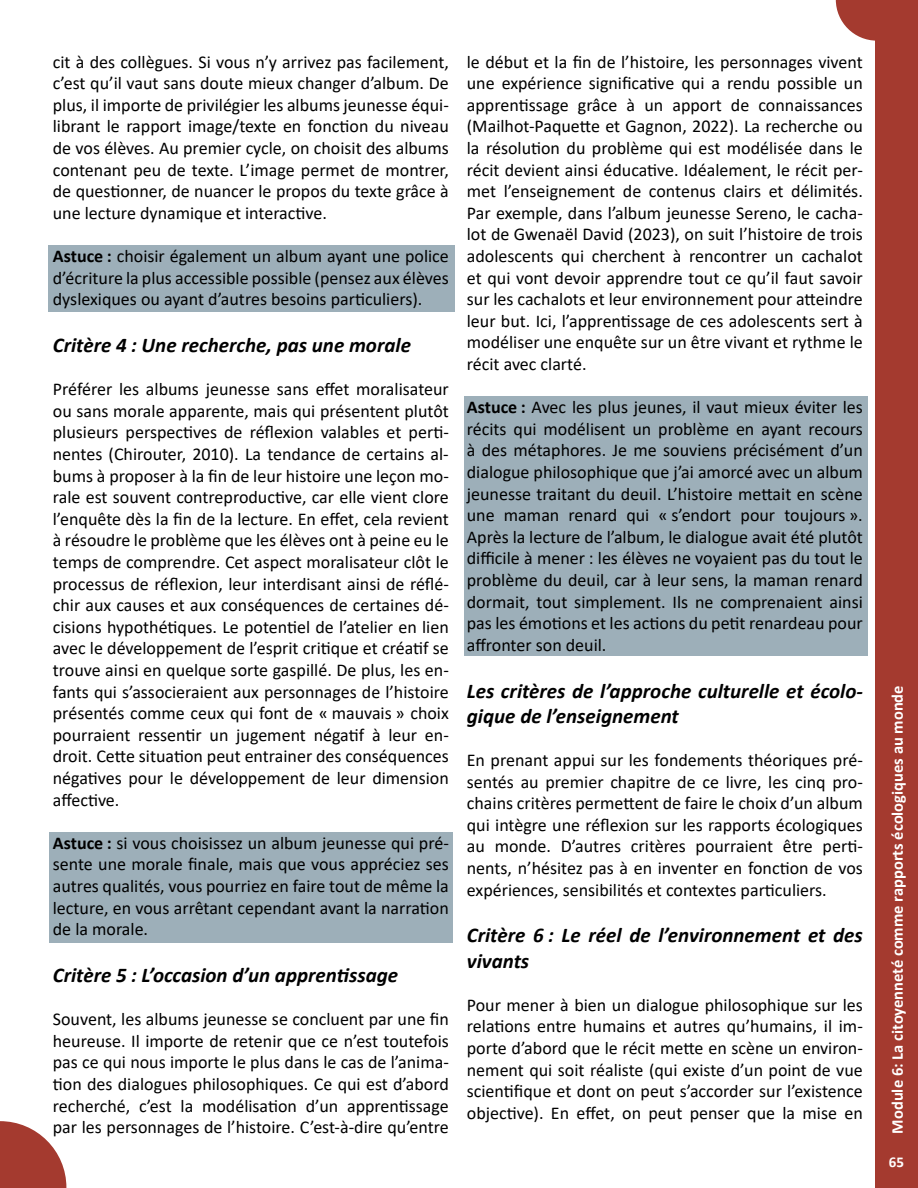
<style>
.page{position:relative;width:918px;height:1188px;background:#fff}
.page>*{position:absolute;margin:0;border:0;box-sizing:border-box;transform-origin:0 0}
.t1{font:italic 700 21px/25.2px "Calibri";color:#000}
.t2{font:18px/21.6px "Calibri";color:#000;text-align:justify}
.t3{font:700 16.5px "Calibri";color:#fff}
.t4{font:700 15px "Calibri";color:#fff}
.s1{font-weight:700}
</style>
<div class="page">
<svg style="left:0;top:1121px;width:66px;height:67px"></svg>
<div style="left:876px;top:0;width:42px;height:1188px;background:#a43a2f"></div>
<svg style="left:836px;top:0;width:40px;height:41px"></svg>
<div style="left:464px;top:396px;width:403px;height:260px;background:#9dafb9"></div>
<div style="left:50px;top:832px;width:403px;height:110px;background:#9dafb9"></div>
<div style="left:49px;top:245px;width:406px;height:67px;background:#9dafb9"></div>
<p class="t2" style="left:53px;top:50px;width:398px">cit à des collègues. Si vous n’y arrivez pas facilement, c’est qu’il vaut sans doute mieux changer d’album. De plus, il importe de privilégier les albums jeunesse équi&shy;librant le rapport image/texte en fonction du niveau de vos élèves. Au premier cycle, on choisit des albums contenant peu de texte. L’image permet de montrer, de questionner, de nuancer le propos du texte grâce à une lecture dynamique et interactive.</p>
<p class="t2" style="left:53px;top:245px;width:398px"><span class="s1">Astuce :</span> choisir également un album ayant une police d’écriture la plus accessible possible (pensez aux élèves dyslexiques ou ayant d’autres besoins particuliers).</p>
<p class="t1" style="left:53px;top:332px;width:360px">Critère 4 : Une recherche, pas une morale</p>
<p class="t2" style="left:53px;top:378px;width:398px">Préférer les albums jeunesse sans effet moralisateur ou sans morale apparente, mais qui présentent plutôt plusieurs perspectives de réflexion valables et perti&shy;nentes (Chirouter, 2010). La tendance de certains al&shy;bums à proposer à la fin de leur histoire une leçon mo&shy;rale est souvent contreproductive, car elle vient clore l’enquête dès la fin de la lecture. En effet, cela revient à résoudre le problème que les élèves ont à peine eu le temps de comprendre. Cet aspect moralisateur clôt le processus de réflexion, leur interdisant ainsi de réflé&shy;chir aux causes et aux conséquences de certaines dé&shy;cisions hypothétiques. Le potentiel de l’atelier en lien avec le développement de l’esprit critique et créatif se trouve ainsi en quelque sorte gaspillé. De plus, les en&shy;fants qui s’associeraient aux personnages de l’histoire présentés comme ceux qui font de « mauvais » choix pourraient ressentir un jugement négatif à leur en&shy;droit. Cette situation peut entrainer des conséquences négatives pour le développement de leur dimension affective.</p>
<p class="t2" style="left:53px;top:831px;width:398px"><span class="s1">Astuce :</span> si vous choisissez un album jeunesse qui pré&shy;sente une morale finale, mais que vous appréciez ses autres qualités, vous pourriez en faire tout de même la lecture, en vous arrêtant cependant avant la narration de la morale.</p>
<p class="t1" style="left:53px;top:962px;width:347px">Critère 5 : L’occasion d’un apprentissage</p>
<p class="t2" style="left:53px;top:1008px;width:398px">Souvent, les albums jeunesse se concluent par une fin heureuse. Il importe de retenir que ce n’est toutefois pas ce qui nous importe le plus dans le cas de l’anima&shy;tion des dialogues philosophiques. Ce qui est d’abord recherché, c’est la modélisation d’un apprentissage par les personnages de l’histoire. C’est-à-dire qu’entre</p>
<p class="t2" style="left:467px;top:50px;width:398px">le début et la fin de l’histoire, les personnages vivent une expérience significative qui a rendu possible un apprentissage grâce à un apport de connaissances (Mailhot-Paquette et Gagnon, 2022). La recherche ou la résolution du problème qui est modélisée dans le récit devient ainsi éducative. Idéalement, le récit per&shy;met l’enseignement de contenus clairs et délimités.<br>Par exemple, dans l’album jeunesse Sereno, le cacha&shy;lot de Gwenaël David (2023), on suit l’histoire de trois adolescents qui cherchent à rencontrer un cachalot et qui vont devoir apprendre tout ce qu’il faut savoir sur les cachalots et leur environnement pour atteindre leur but. Ici, l’apprentissage de ces adolescents sert à modéliser une enquête sur un être vivant et rythme le récit avec clarté.</p>
<p class="t2" style="left:467px;top:396px;width:398px"><span class="s1">Astuce :</span> Avec les plus jeunes, il vaut mieux éviter les récits qui modélisent un problème en ayant recours à des métaphores. Je me souviens précisément d’un dialogue philosophique que j’ai amorcé avec un album jeunesse traitant du deuil. L’histoire mettait en scène une maman renard qui « s’endort pour toujours ».<br>Après la lecture de l’album, le dialogue avait été plutôt difficile à mener : les élèves ne voyaient pas du tout le problème du deuil, car à leur sens, la maman renard dormait, tout simplement. Ils ne comprenaient ainsi pas les émotions et les actions du petit renardeau pour affronter son deuil.</p>
<p class="t1" style="left:467px;top:677px;width:397px">Les critères de l’approche culturelle et écolo&shy;gique de l’enseignement</p>
<p class="t2" style="left:467px;top:749px;width:398px">En prenant appui sur les fondements théoriques pré&shy;sentés au premier chapitre de ce livre, les cinq pro&shy;chains critères permettent de faire le choix d’un album qui intègre une réflexion sur les rapports écologiques au monde. D’autres critères pourraient être perti&shy;nents, n’hésitez pas à en inventer en fonction de vos expériences, sensibilités et contextes particuliers.</p>
<p class="t1" style="left:467px;top:922px;width:398px">Critère 6 : Le réel de l’environnement et des vivants</p>
<p class="t2" style="left:467px;top:993px;width:398px">Pour mener à bien un dialogue philosophique sur les relations entre humains et autres qu’humains, il im&shy;porte d’abord que le récit mette en scène un environ&shy;nement qui soit réaliste (qui existe d’un point de vue scientifique et dont on peut s’accorder sur l’existence objective). En effet, on peut penser que la mise en</p>
<p class="t3" style="left:886px;top:1134px;width:450px;rotate:-90deg">Module 6: La citoyenneté comme rapports écologiques au monde</p>
<p class="t4" style="left:889px;top:1152px;width:17px">65</p>
</div>
